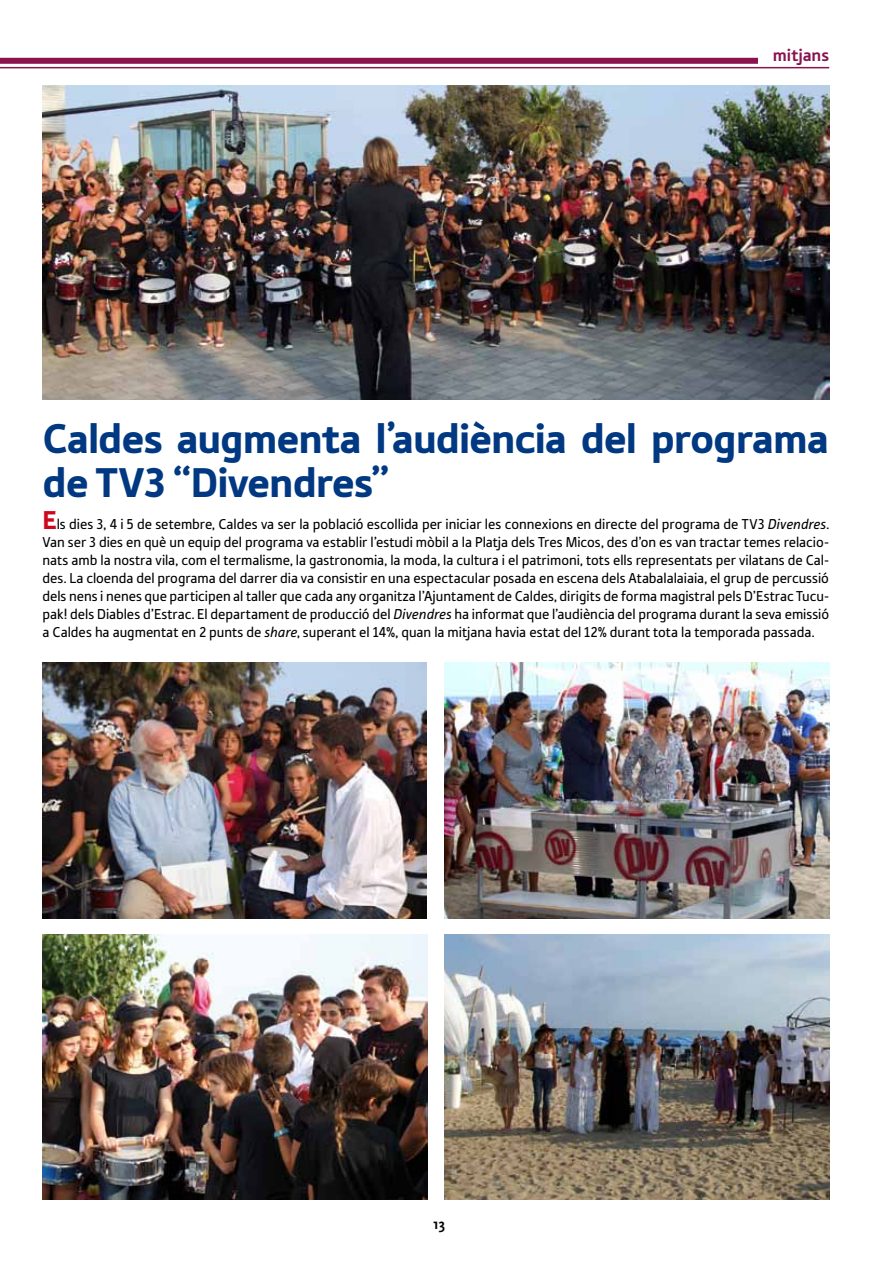
<style>
.page{position:relative;width:893px;height:1263px;background:#fff}
.page>*{position:absolute;margin:0;border:0;box-sizing:border-box;transform-origin:0 0}
.t1{font:900 43.5px/43.5px "Tabula ITC Std";letter-spacing:-.025em;color:#003882}
.t2{font:700 18px "Tabula ITC Std";color:#89124f}
.t3{font:15px/18px "Tabula ITC Std";color:#000;text-align:justify}
.t4{font:700 15px "Scala Sans";color:#000}
.s1{font-weight:900;font-size:27px;color:#cd071e}
.s2{font-style:italic}
</style>
<div class="page">
<hr style="left:0;top:67px;width:829px;height:1px;background:#89124f">
<div style="left:0;top:58px;width:829px;height:6px;background:#89124f"></div>
<div style="left:758px;top:42px;width:71px;height:22px;background:#fff"></div>
<img style="left:444px;top:663px;width:385px;height:256px">
<img style="left:43px;top:935px;width:384px;height:264px">
<img style="left:43px;top:85px;width:786px;height:315px">
<img style="left:43px;top:663px;width:383px;height:256px">
<img style="left:444px;top:935px;width:385px;height:264px">
<p class="t2" style="left:773px;top:45px;width:58px">mitjans</p>
<h1 class="t1" style="left:43px;top:417px;width:788px">Caldes augmenta l’audiència del programa de TV3 “Divendres”</h1>
<p class="t3" style="left:43px;top:515px;width:788px"><span class="s1">E</span>ls dies 3, 4 i 5 de setembre, Caldes va ser la població escollida per iniciar les connexions en directe del programa de TV3 <span class="s2">Divendres</span>.<br>Van ser 3 dies en què un equip del programa va establir l’estudi mòbil a la Platja dels Tres Micos, des d’on es van tractar temes relacio&shy;nats amb la nostra vila, com el termalisme, la gastronomia, la moda, la cultura i el patrimoni, tots ells representats per vilatans de Cal&shy;des. La cloenda del programa del darrer dia va consistir en una espectacular posada en escena dels Atabalalaiaia, el grup de percussió dels nens i nenes que participen al taller que cada any organitza l’Ajuntament de Caldes, dirigits de forma magistral pels D’Estrac Tucu&shy;pak! dels Diables d’Estrac. El departament de producció del <span class="s2">Divendres</span> ha informat que l’audiència del programa durant la seva emissió a Caldes ha augmentat en 2 punts de <span class="s2">share</span>, superant el 14%, quan la mitjana havia estat del 12% durant tota la temporada passada.</p>
<p class="t4" style="left:433px;top:1216px;width:14px">13</p>
</div>
